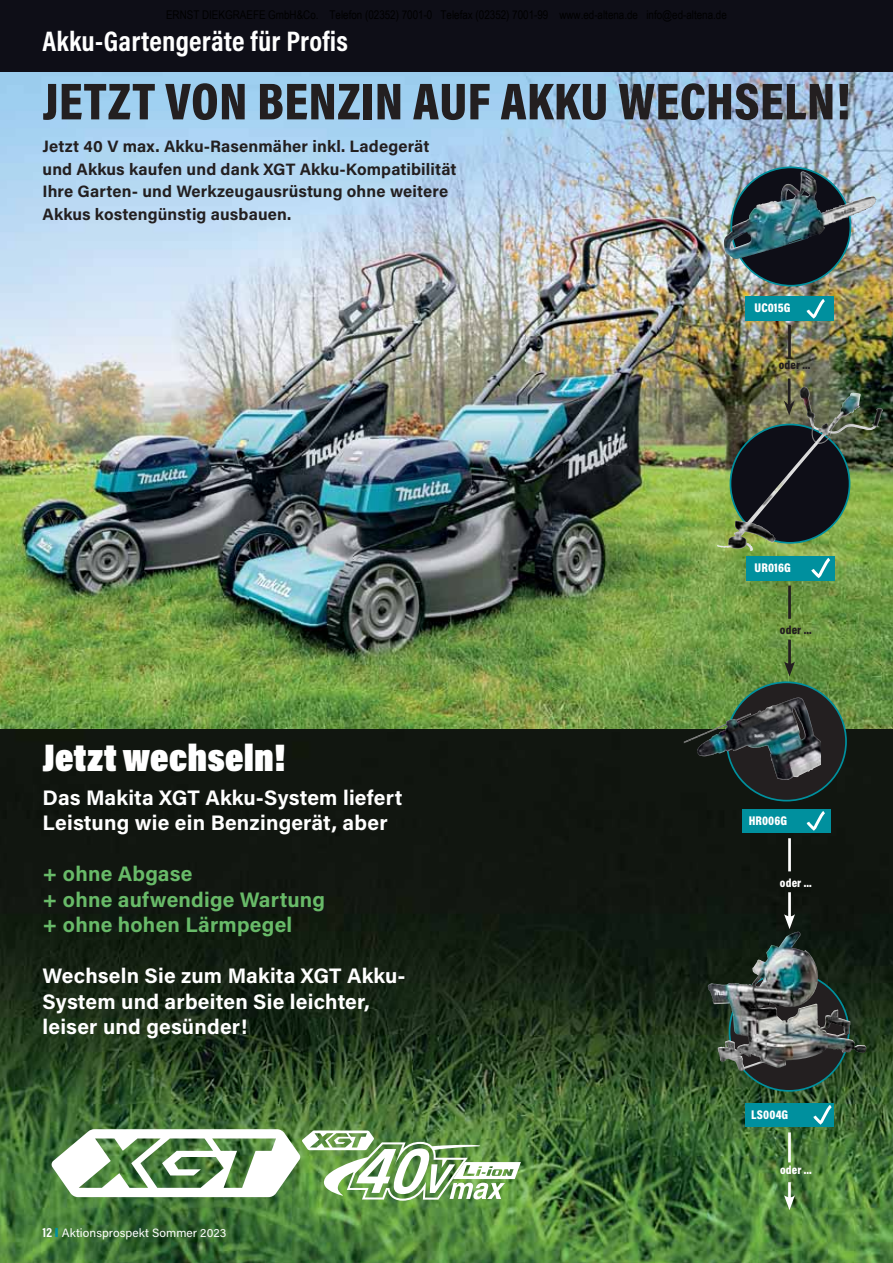
<style>
.page{position:relative;width:893px;height:1263px;background:#fff}
.page>*{position:absolute;margin:0;border:0;box-sizing:border-box;transform-origin:0 0}
.t1{font:900 52.5px "Acumin Pro Cond";letter-spacing:.01em;color:#231f20}
.t2{font:900 39px "Acumin Pro Cond";color:#fff}
.t3{font:700 28.5px "Acumin Pro Cond";letter-spacing:.01em;color:#fff}
.t4{font:700 21px/25.5px "Acumin Pro";letter-spacing:.01em;color:#fff}
.t5{font:700 21px/25.5px "Acumin Pro";letter-spacing:.01em;color:#68ba68}
.t6{font:700 16.5px/22.5px "Acumin Pro";letter-spacing:.01em;color:#231f20}
.t7{font:900 12.75px "Acumin Pro Cond";letter-spacing:.01em;color:#fff}
.t8{font:12px "Acumin Pro";letter-spacing:.005em;color:#fff}
.t9{font:900 12px "Acumin Pro Cond";letter-spacing:.01em;color:#fff}
.t10{font:900 12px "Acumin Pro Cond";letter-spacing:.01em;color:#231f20}
.s1{font-family:"Acumin Pro Cond";font-weight:700;font-size:13.5px}
.s2{font-family:"Acumin Pro Cond";font-weight:900;font-size:13.5px;color:#00909e}
</style>
<div class="page">
<img style="left:0;top:728px;width:893px;height:535px">
<img style="left:0;top:71px;width:893px;height:657px">
<div style="left:0;top:0;width:893px;height:71px;background:#0e0e17"></div>
<svg style="left:51px;top:1129px;width:470px;height:72px"></svg>
<svg style="left:727px;top:682px;width:119px;height:119px;background:#31373a"></svg>
<div style="left:726px;top:681px;width:121px;height:120px;border:2px solid #00909e;border-radius:50%"></div>
<img style="left:736px;top:697px;width:62px;height:25px">
<div style="left:742px;top:809px;width:89px;height:23px;background:#00909e"></div>
<svg style="left:804px;top:808px;width:24px;height:25px"></svg>
<div style="left:746px;top:556px;width:88px;height:25px;background:#00909e"></div>
<svg style="left:809px;top:555px;width:24px;height:24px"></svg>
<div style="left:730px;top:424px;width:120px;height:119px;background:#0e0e17;border-radius:50%"></div>
<img style="left:717px;top:387px;width:98px;height:164px">
<svg style="left:731px;top:167px;width:119px;height:119px;background:#1b242c"></svg>
<img style="left:724px;top:172px;width:98px;height:87px">
<div style="left:746px;top:297px;width:88px;height:24px;background:#00909e"></div>
<svg style="left:804px;top:296px;width:24px;height:23px"></svg>
<img style="left:729px;top:972px;width:120px;height:119px;border-radius:50%">
<img style="left:708px;top:932px;width:89px;height:118px">
<div style="left:745px;top:1103px;width:89px;height:24px;background:#00909e"></div>
<svg style="left:811px;top:1102px;width:24px;height:24px"></svg>
<hr style="left:788px;top:1182px;width:3px;height:18px;background:#fff">
<svg style="left:784px;top:1195px;width:11px;height:15px"></svg>
<hr style="left:788px;top:1132px;width:3px;height:30px;background:#fff">
<hr style="left:788px;top:892px;width:3px;height:27px;background:#fff">
<svg style="left:784px;top:914px;width:11px;height:15px"></svg>
<hr style="left:788px;top:838px;width:3px;height:33px;background:#fff">
<hr style="left:788px;top:639px;width:3px;height:27px;background:#231f20">
<svg style="left:784px;top:661px;width:11px;height:15px"></svg>
<hr style="left:788px;top:585px;width:3px;height:34px;background:#231f20">
<hr style="left:788px;top:378px;width:2px;height:27px;background:#231f20">
<svg style="left:784px;top:400px;width:11px;height:15px"></svg>
<hr style="left:788px;top:325px;width:3px;height:33px;background:#231f20">
<h3 class="t3" style="left:43px;top:30px;width:307px">Akku-Gartengeräte für Profis</h3>
<h1 class="t1" style="left:43px;top:82px;width:809px">JETZT VON BENZIN AUF AKKU WECHSELN!</h1>
<p class="t6" style="left:43px;top:136px;width:415px">Jetzt 40 V max. Akku-Rasenmäher inkl. Ladegerät und Akkus kaufen und dank XGT Akku-Kompatibilität Ihre Garten- und Werkzeugausrüstung ohne weitere Akkus kostengünstig ausbauen.</p>
<h2 class="t2" style="left:43px;top:743px;width:245px">Jetzt wechseln!</h2>
<p class="t4" style="left:43px;top:786px;width:361px">Das Makita XGT Akku-System liefert<br>Leistung wie ein Benzin gerät, aber</p>
<p class="t5" style="left:43px;top:862px;width:284px">+ ohne Abgase<br>+ ohne aufwendige Wartung + ohne hohen Lärmpegel</p>
<p class="t4" style="left:43px;top:964px;width:365px">Wechseln Sie zum Makita XGT Akku-<br>System und arbeiten Sie leichter, leiser und gesünder!</p>
<p class="t8" style="left:43px;top:1227px;width:185px"><span class="s1">12</span> <span class="s2">I</span> Aktionsprospekt Sommer 2023</p>
<p class="t7" style="left:754px;top:303px;width:37px">UC015G</p>
<p class="t10" style="left:779px;top:361px;width:33px">oder ...</p>
<p class="t7" style="left:755px;top:563px;width:38px">UR016G</p>
<p class="t10" style="left:780px;top:625px;width:33px">oder ...</p>
<p class="t7" style="left:749px;top:816px;width:40px">HR006G</p>
<p class="t9" style="left:780px;top:878px;width:33px">oder ...</p>
<p class="t7" style="left:751px;top:1110px;width:38px">LS004G</p>
<p class="t9" style="left:780px;top:1166px;width:33px">oder ...</p>
</div>
